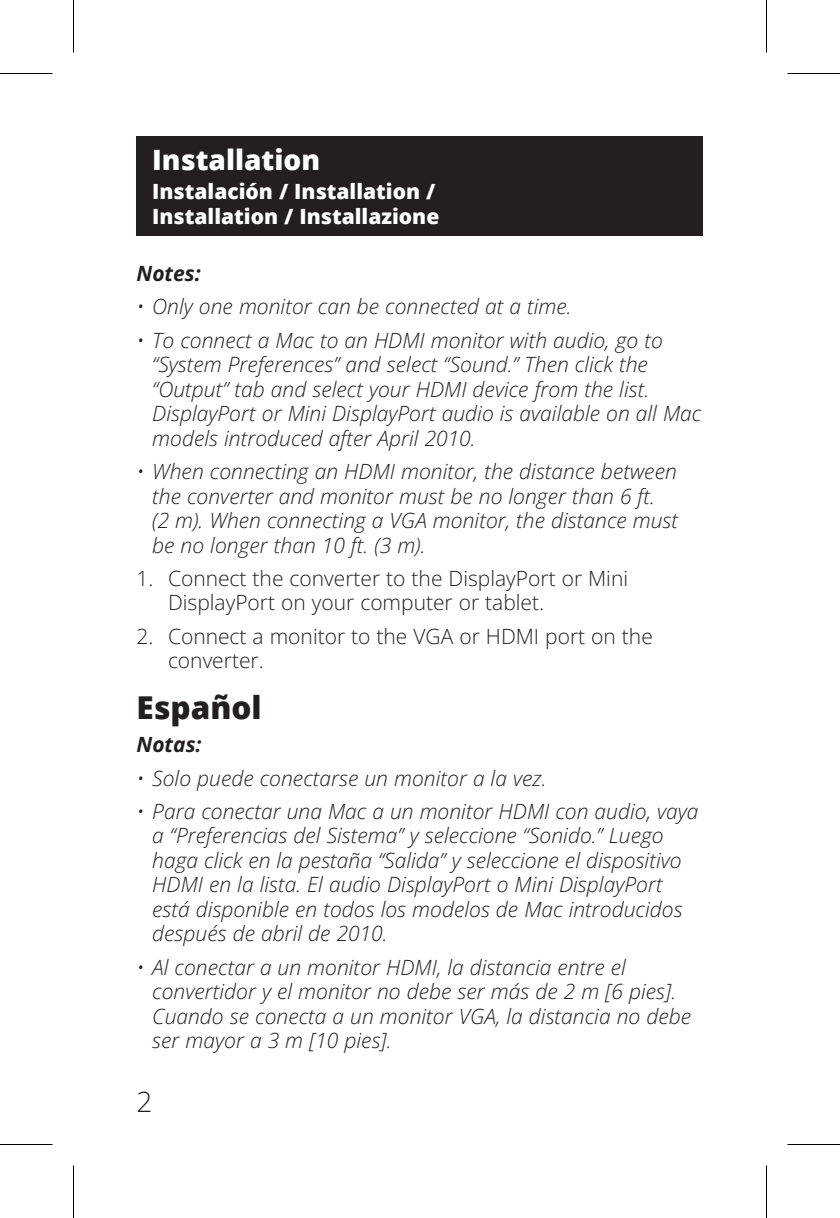
<style>
.page{position:relative;width:840px;height:1218px;background:#fff}
.page>*{position:absolute;margin:0;border:0;box-sizing:border-box;transform-origin:0 0}
.t1{font:800 31.5px "Open Sans";color:#231f20}
.t2{font:800 28px "Open Sans";color:#fff}
.t3{font:28px "Open Sans";color:#231f20}
.t4{font:italic 21px/24.5px "Open Sans";color:#231f20}
.t5{font:21px/24.5px "Open Sans";color:#231f20}
.t6{font:800 21px/24.5px "Open Sans";color:#fff}
.t7{font:italic 700 21px "Open Sans";color:#231f20}
</style>
<div class="page">
<div style="left:136px;top:136px;width:567px;height:100px;background:#231f20"></div>
<hr style="left:0;top:73px;width:52px;height:1px;background:#000">
<hr style="left:788px;top:73px;width:52px;height:1px;background:#000">
<hr style="left:0;top:1144px;width:52px;height:1px;background:#000">
<hr style="left:788px;top:1144px;width:52px;height:1px;background:#000">
<hr style="left:73px;top:0;width:1px;height:52px;background:#000">
<hr style="left:73px;top:1166px;width:1px;height:52px;background:#000">
<hr style="left:766px;top:0;width:1px;height:52px;background:#000">
<hr style="left:766px;top:1166px;width:1px;height:52px;background:#000">
<p class="t2" style="left:152px;top:138px;width:169px">Installation</p>
<p class="t6" style="left:152px;top:178px;width:289px">Instalación / Installation /<br>Installation / Installazione</p>
<p class="t7" style="left:136px;top:259px;width:66px">Notes:</p>
<p class="t4" style="left:136px;top:294px;width:437px">• Only one monitor can be connected at a time.</p>
<p class="t4" style="left:152px;top:327px;width:551px;text-indent:-16px">• To connect a Mac to an HDMI monitor with audio, go to “System Preferences” and select “Sound.” Then click the “Output” tab and select your HDMI device from the list.<br>DisplayPort or Mini DisplayPort audio is available on all Mac models introduced after April 2010.</p>
<p class="t4" style="left:152px;top:459px;width:528px;text-indent:-16px">• When connecting an HDMI monitor, the distance between the converter and monitor must be no longer than 6 ft.<br>(2 m). When connecting a VGA monitor, the distance must be no longer than 10 ft. (3 m).</p>
<p class="t5" style="left:168px;top:566px;width:462px;text-indent:-32px">1. Connect the converter to the DisplayPort or Mini<br>DisplayPort on your computer or tablet.</p>
<p class="t5" style="left:168px;top:623px;width:486px;text-indent:-32px">2. Connect a monitor to the VGA or HDMI port on the converter.</p>
<p class="t1" style="left:136px;top:684px;width:127px">Español</p>
<p class="t7" style="left:136px;top:730px;width:67px">Notas:</p>
<p class="t4" style="left:136px;top:765px;width:411px">• Solo puede conectarse un monitor a la vez.</p>
<p class="t4" style="left:152px;top:798px;width:548px;text-indent:-16px">• Para conectar una Mac a un monitor HDMI con audio, vaya a “Preferencias del Sistema” y seleccione “Sonido.” Luego haga click en la pestaña “Salida” y seleccione el dispositivo HDMI en la lista. El audio DisplayPort o Mini DisplayPort está disponible en todos los modelos de Mac introducidos después de abril de 2010.</p>
<p class="t4" style="left:152px;top:954px;width:540px;text-indent:-16px">• Al conectar a un monitor HDMI, la distancia entre el convertidor y el monitor no debe ser más de 2 m [6 pies].<br>Cuando se conecta a un monitor VGA, la distancia no debe ser mayor a 3 m [10 pies].</p>
<h2 class="t3" style="left:136px;top:1083px;width:17px">2</h2>
</div>
